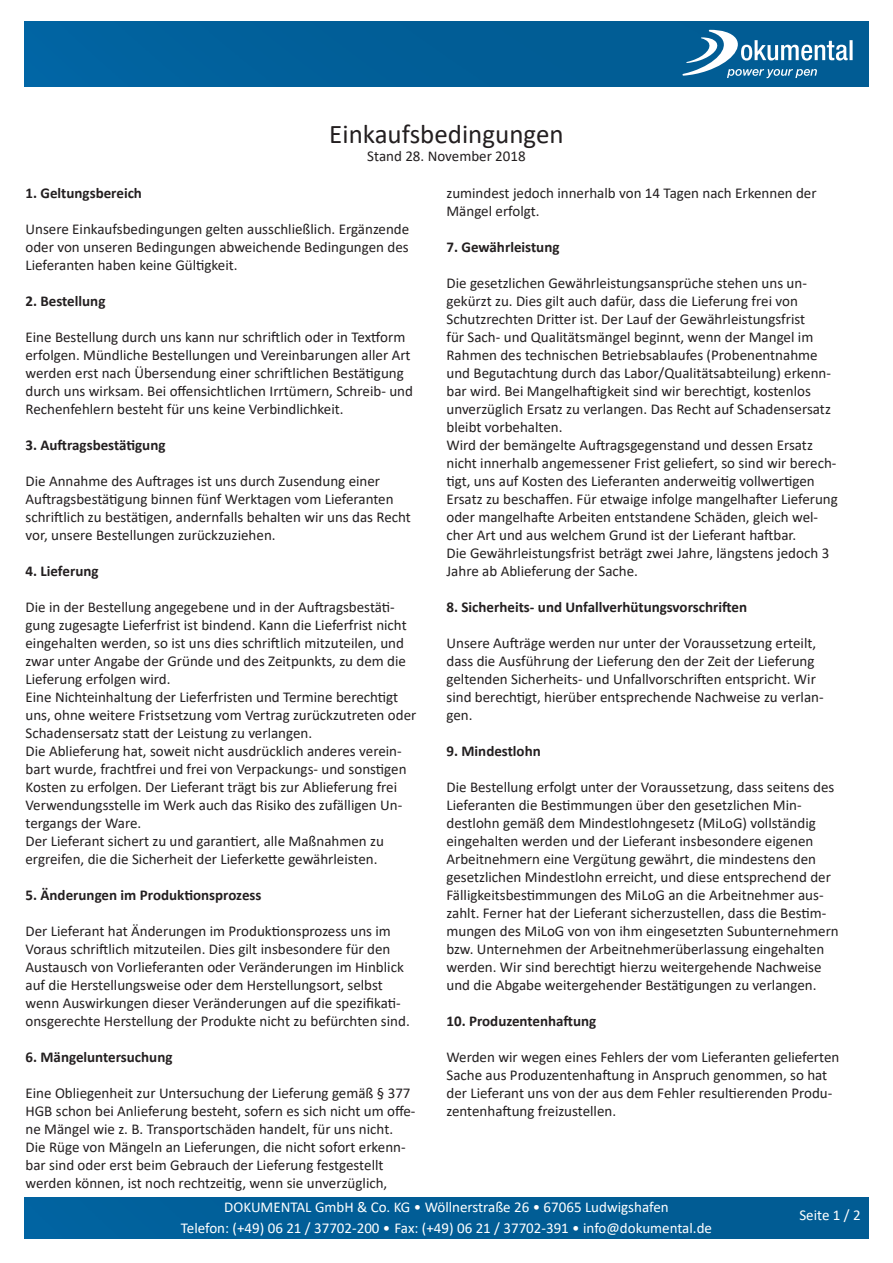
<style>
.page{position:relative;width:893px;height:1263px;background:#fff}
.page>*{position:absolute;margin:0;border:0;box-sizing:border-box;transform-origin:0 0}
.t1{font:27px "Calibri";color:#231f20}
.t2{font:15px/18px "Calibri";color:#231f20}
.t3{font:700 15px "Calibri";color:#231f20}
.t4{font:15px/21.6px "Calibri";color:#fff;text-align:center}
</style>
<div class="page">
<img style="left:24px;top:1197px;width:844px;height:42px">
<img style="left:24px;top:21px;width:844px;height:66px">
<svg style="left:682px;top:30px;width:171px;height:48px"></svg>
<p class="t1" style="left:329px;top:115px;width:236px">Einkaufsbedingungen</p>
<p class="t2" style="left:367px;top:146px;width:160px">Stand 28. November 2018</p>
<p class="t3" style="left:26px;top:182px;width:118px">1. Geltungsbereich</p>
<p class="t2" style="left:26px;top:219px;width:385px;text-align:justify">Unsere Einkaufsbedingungen gelten ausschließlich. Ergänzende oder von unseren Bedingungen abweichende Bedingungen des Lieferanten haben keine Gültigkeit.</p>
<p class="t3" style="left:26px;top:290px;width:81px">2. Bestellung</p>
<p class="t2" style="left:26px;top:327px;width:389px">Eine Bestellung durch uns kann nur schriftlich oder in Textform erfolgen. Mündliche Bestellungen und Vereinbarungen aller Art werden erst nach Übersendung einer schriftlichen Bestätigung durch uns wirksam. Bei offensichtlichen Irrtümern, Schreib- und Rechenfehlern besteht für uns keine Verbindlichkeit.</p>
<p class="t3" style="left:26px;top:434px;width:142px">3. Auftragsbestätigung</p>
<p class="t2" style="left:26px;top:471px;width:387px">Die Annahme des Auftrages ist uns durch Zusendung einer Auftragsbestätigung binnen fünf Werktagen vom Lieferanten schriftlich zu bestätigen, andernfalls behalten wir uns das Recht vor, unsere Bestellungen zurückzuziehen.</p>
<p class="t3" style="left:26px;top:560px;width:75px">4. Lieferung</p>
<p class="t2" style="left:26px;top:597px;width:383px">Die in der Bestellung angegebene und in der Auftragsbestäti&shy;gung zugesagte Lieferfrist ist bindend. Kann die Lieferfrist nicht eingehalten werden, so ist uns dies schriftlich mitzuteilen, und zwar unter Angabe der Gründe und des Zeitpunkts, zu dem die Lieferung erfolgen wird.</p>
<p class="t2" style="left:26px;top:687px;width:392px">Eine Nichteinhaltung der Lieferfristen und Termine berechtigt uns, ohne weitere Fristsetzung vom Vertrag zurückzutreten oder<br>Schadensersatz statt der Leistung zu verlangen.</p>
<p class="t2" style="left:26px;top:741px;width:383px">Die Ablieferung hat, soweit nicht ausdrücklich anderes verein&shy;bart wurde, frachtfrei und frei von Verpackungs- und sonstigen Kosten zu erfolgen. Der Lieferant trägt bis zur Ablieferung frei Verwendungsstelle im Werk auch das Risiko des zufälligen Un&shy;tergangs der Ware.</p>
<p class="t2" style="left:26px;top:831px;width:360px">Der Lieferant sichert zu und garantiert, alle Maßnahmen zu ergreifen, die die Sicherheit der Lieferkette gewährleisten.</p>
<p class="t3" style="left:26px;top:884px;width:237px">5. Änderungen im Produktionsprozess</p>
<p class="t2" style="left:26px;top:921px;width:386px">Der Lieferant hat Änderungen im Produktionsprozess uns im Voraus schriftlich mitzuteilen. Dies gilt insbesondere für den Austausch von Vorlieferanten oder Veränderungen im Hinblick auf die Herstellungsweise oder dem Herstellungsort, selbst wenn Auswirkungen dieser Veränderungen auf die spezifikati&shy;onsgerechte Herstellung der Produkte nicht zu befürchten sind.</p>
<p class="t3" style="left:26px;top:1046px;width:149px">6. Mängeluntersuchung</p>
<p class="t2" style="left:26px;top:1083px;width:391px">Eine Obliegenheit zur Untersuchung der Lieferung gemäß § 377<br>HGB schon bei Anlieferung besteht, sofern es sich nicht um offe&shy;ne Mängel wie z. B. Transportschäden handelt, für uns nicht.</p>
<p class="t2" style="left:26px;top:1137px;width:382px">Die Rüge von Mängeln an Lieferungen, die nicht sofort erkenn&shy;bar sind oder erst beim Gebrauch der Lieferung festgestellt werden können, ist noch rechtzeitig, wenn sie unverzüglich,</p>
<p class="t2" style="left:446px;top:183px;width:372px">zumindest jedoch innerhalb von 14 Tagen nach Erkennen der<br>Mängel erfolgt.</p>
<p class="t3" style="left:446px;top:236px;width:114px">7. Gewährleistung</p>
<p class="t2" style="left:446px;top:273px;width:386px">Die gesetzlichen Gewährleistungsansprüche stehen uns un&shy;gekürzt zu. Dies gilt auch dafür, dass die Lieferung frei von Schutzrechten Dritter ist. Der Lauf der Gewährleistungsfrist<br>für Sach- und Qualitätsmängel beginnt, wenn der Mangel im Rahmen des technischen Betriebsablaufes (Probenentnahme und Begutachtung durch das Labor/Qualitätsabteilung) erkenn&shy;bar wird. Bei Mangelhaftigkeit sind wir berechtigt, kostenlos unverzüglich Ersatz zu verlangen. Das Recht auf Schadensersatz bleibt vorbehalten.</p>
<p class="t2" style="left:446px;top:435px;width:393px">Wird der bemängelte Auftragsgegenstand und dessen Ersatz nicht innerhalb angemessener Frist geliefert, so sind wir berech&shy;tigt, uns auf Kosten des Lieferanten anderweitig vollwertigen Ersatz zu beschaffen. Für etwaige infolge mangelhafter Lieferung oder mangelhafte Arbeiten entstandene Schäden, gleich wel&shy;cher Art und aus welchem Grund ist der Lieferant haftbar.</p>
<p class="t2" style="left:446px;top:543px;width:384px">Die Gewährleistungsfrist beträgt zwei Jahre, längstens jedoch 3<br>Jahre ab Ablieferung der Sache.</p>
<p class="t3" style="left:446px;top:596px;width:302px">8. Sicherheits- und Unfallverhütungsvorschriften</p>
<p class="t2" style="left:446px;top:633px;width:379px">Unsere Aufträge werden nur unter der Voraussetzung erteilt, dass die Ausführung der Lieferung den der Zeit der Lieferung geltenden Sicherheits- und Unfallvorschriften entspricht. Wir sind berechtigt, hierüber entsprechende Nachweise zu verlan&shy;gen.</p>
<p class="t3" style="left:446px;top:740px;width:96px">9. Mindestlohn</p>
<p class="t2" style="left:446px;top:777px;width:394px">Die Bestellung erfolgt unter der Voraussetzung, dass seitens des Lieferanten die Bestimmungen über den gesetzlichen Min&shy;destlohn gemäß dem Mindestlohngesetz (MiLoG) vollständig eingehalten werden und der Lieferant insbesondere eigenen Arbeitnehmern eine Vergütung gewährt, die mindestens den gesetzlichen Mindestlohn erreicht, und diese entsprechend der Fälligkeitsbestimmungen des MiLoG an die Arbeitnehmer aus&shy;zahlt. Ferner hat der Lieferant sicherzustellen, dass die Bestim&shy;mungen des MiLoG von von ihm eingesetzten Subunternehmern bzw. Unternehmen der Arbeitnehmerüberlassung eingehalten werden. Wir sind berechtigt hierzu weitergehende Nachweise und die Abgabe weitergehender Bestätigungen zu verlangen.</p>
<p class="t3" style="left:446px;top:1010px;width:151px">10. Produzentenhaftung</p>
<p class="t2" style="left:446px;top:1047px;width:394px">Werden wir wegen eines Fehlers der vom Lieferanten gelieferten Sache aus Produzentenhaftung in Anspruch genommen, so hat der Lieferant uns von der aus dem Fehler resultierenden Produ&shy;zentenhaftung freizustellen.</p>
<p class="t4" style="left:181px;top:1195px;width:533px">DOKUMENTAL GmbH &amp; Co. KG • Wöllnerstraße 26 • 67065 Ludwigshafen<br>Telefon: (+49) 06 21 / 37702-200 • Fax: (+49) 06 21 / 37702-391 • info@dokumental.de</p>
<p class="t4" style="left:799px;top:1204px;width:63px">Seite 1 / 2</p>
</div>
